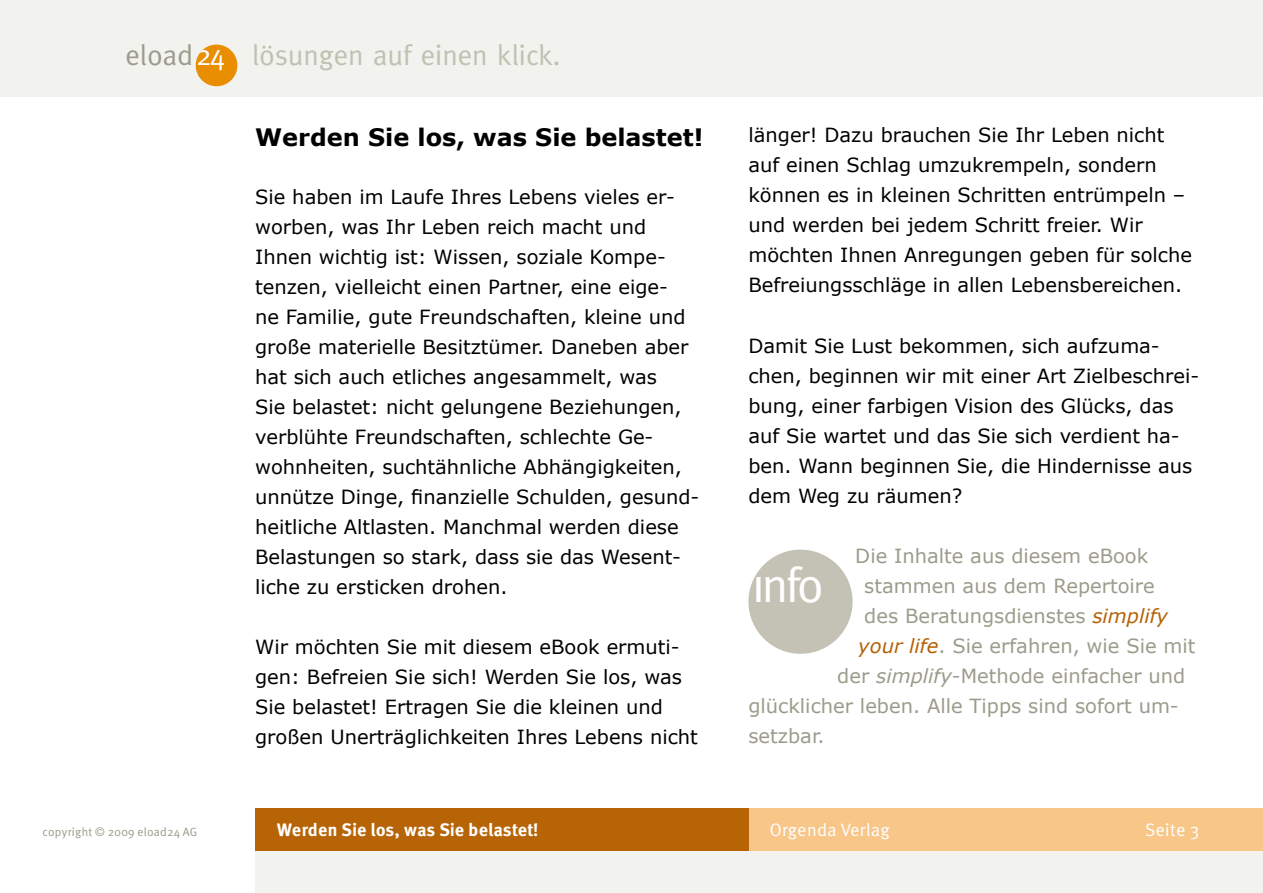
<style>
.page{position:relative;width:1263px;height:893px;background:#fff}
.page>*{position:absolute;margin:0;border:0;box-sizing:border-box;transform-origin:0 0}
.t1{font:49.5px "Meta";color:#fff}
.t2{font:28.8px "Meta";color:#bfc1b1}
.t3{font:28.8px "Meta";color:#9c9b8b}
.eload_Überschrift_1{font:700 24px "Verdana";color:#000}
.eload_Standard{font:19.5px/30px "Verdana";color:#000}
.eload_Icon_Info{font:19.5px "Verdana";color:#9c9b8b}
.t4{font:700 18px "Meta";letter-spacing:.025em;color:#fff}
.t5{font:18px "Meta";letter-spacing:.025em;color:#fff}
.t6{font:12px "Meta";letter-spacing:.025em;color:#9c9b8b}
.s1{color:#fff}
.s2{font-style:italic;color:#b56207}
.s3{font-style:italic}
</style>
<div class="page">
<div style="left:255px;top:850px;width:1008px;height:43px;background:#f2f2ef"></div>
<div style="left:1px;top:0;width:1262px;height:97px;background:#f2f2ef"></div>
<div style="left:196px;top:45px;width:41px;height:41px;background:#e88e00;border-radius:50%"></div>
<div style="left:255px;top:808px;width:1008px;height:42px;background:#f7c688"></div>
<div style="left:255px;top:808px;width:493px;height:42px;background:#b76407"></div>
<div style="left:748px;top:550px;width:105px;height:104px;background:#c3c2b4;border-radius:50%"></div>
<p class="t3" style="left:125px;top:39px;width:101px">eload<span class="s1">24</span></p>
<p class="t2" style="left:252px;top:39px;width:310px">lösungen auf einen klick.</p>
<p class="eload_Überschrift_1" style="left:255px;top:122px;width:450px">Werden Sie los, was Sie belastet!</p>
<p class="eload_Standard" style="left:255px;top:181px;width:446px">Sie haben im Laufe Ihres Lebens vieles er&shy;worben, was Ihr Leben reich macht und Ihnen wichtig ist: Wissen, soziale Kompe&shy;tenzen, vielleicht einen Partner, eine eige-<br>ne Familie, gute Freundschaften, kleine und große materielle Besitztümer. Daneben aber hat sich auch etliches angesammelt, was<br>Sie belastet: nicht gelungene Beziehungen, verblühte Freundschaften, schlechte Ge&shy;wohnheiten, suchtähnliche Abhängigkeiten, unnütze Dinge, finanzielle Schulden, gesund&shy;heitliche Altlasten. Manchmal werden diese Belastungen so stark, dass sie das Wesent&shy;liche zu ersticken drohen.</p>
<p class="eload_Standard" style="left:255px;top:631px;width:444px">Wir möchten Sie mit diesem eBook ermuti&shy;gen: Befreien Sie sich! Werden Sie los, was Sie belastet! Ertragen Sie die kleinen und großen Unerträglichkeiten Ihres Lebens nicht</p>
<p class="eload_Standard" style="left:748px;top:120px;width:445px">länger! Dazu brauchen Sie Ihr Leben nicht auf einen Schlag umzukrempeln, sondern können es in kleinen Schritten entrümpeln – und werden bei jedem Schritt freier. Wir möchten Ihnen Anregungen geben für solche Befreiungsschläge in allen Lebensbereichen.</p>
<p class="eload_Standard" style="left:748px;top:330px;width:452px">Damit Sie Lust bekommen, sich aufzuma&shy;chen, beginnen wir mit einer Art Zielbeschrei&shy;bung, einer farbigen Vision des Glücks, das auf Sie wartet und das Sie sich verdient ha&shy;ben. Wann beginnen Sie, die Hindernisse aus dem Weg zu räumen?</p>
<p class="eload_Icon_Info" style="left:855px;top:543px;width:295px">Die Inhalte aus diesem eBook</p>
<p class="eload_Icon_Info" style="left:864px;top:573px;width:292px">stammen aus dem Repertoire</p>
<p class="eload_Icon_Info" style="left:864px;top:603px;width:305px">des Beratungsdienstes <span class="s2">simplify</span></p>
<p class="eload_Icon_Info" style="left:858px;top:633px;width:339px"><span class="s2">your life</span>. Sie erfahren, wie Sie mit</p>
<p class="eload_Icon_Info" style="left:837px;top:663px;width:350px">der <span class="s3">simplify</span>-Methode einfacher und</p>
<p class="eload_Icon_Info" style="left:748px;top:693px;width:432px">glücklicher leben. Alle Tipps sind sofort um-</p>
<p class="eload_Icon_Info" style="left:748px;top:723px;width:78px">setzbar.</p>
<p class="t1" style="left:752px;top:556px;width:73px">ınfo</p>
<p class="t6" style="left:43px;top:825px;width:156px">copyright © 2009 eload24 AG</p>
<p class="t4" style="left:277px;top:819px;width:248px">Werden SieKunden akquirieren</p>
<p class="t4" style="left:277px;top:819px;width:262px">Erfolgreich los, was Sie belastet!</p>
<p class="t5" style="left:770px;top:820px;width:121px">Orgenda Verlag</p>
<p class="t5" style="left:770px;top:820px;width:178px">simplify your business</p>
<p class="t5" style="left:1145px;top:820px;width:55px">Seite 3</p>
</div>
